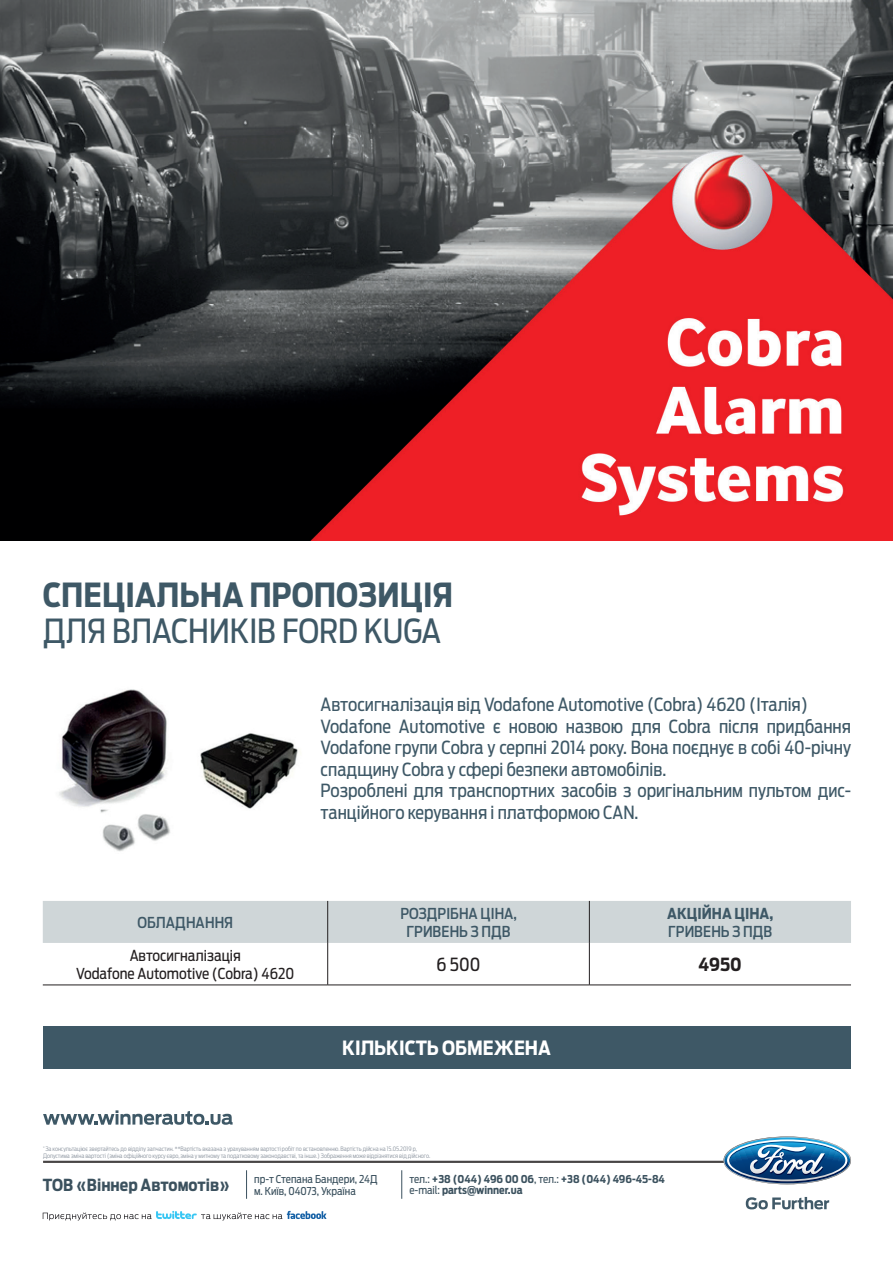
<style>
.page{position:relative;width:893px;height:1263px;background:#fff}
.page>*{position:absolute;margin:0;border:0;box-sizing:border-box;transform-origin:0 0}
.t1{font:700 33px "Ford Antenna Cond";color:#3e5866}
.t2{font:33px "Ford Antenna Cond";color:#3e5866}
.t3{font:700 19.5px "Ford Antenna Cond";color:#fff}
.t4{font:18px/21.6px "Ford Antenna Cond";color:#3e5866}
.t5{font:18px "Ford Antenna Cond";color:#231f20}
.t6{font:700 18px "Ford Antenna Cond";color:#231f20}
.t7{font:700 16.5px "Ford Antenna Cond";color:#3b515e}
.t8{font:500 15px/18px "Ford Antenna Cond";color:#3e5866;text-align:center}
.t9{font:15px/18px "Ford Antenna Cond";color:#231f20;text-align:center}
.t10{font:700 15px "Ford Antenna Cond";color:#3e5866}
.t11{font:700 10.8px/10.8px "Ford Antenna Cond";color:#3b515e}
.t12{font:10.8px/12px "Ford Antenna Cond";color:#3b515e}
.t13{font:300 6px/7.2px "Ford Antenna Cond";color:#8a939e}
.s1{font-weight:400}
</style>
<div class="page">
<img style="left:0;top:0;width:893px;height:540px">
<svg style="left:43px;top:1110px;width:190px;height:15px"></svg>
<svg style="left:43px;top:1211px;width:284px;height:9px"></svg>
<svg style="left:246px;top:1170px;width:1px;height:29px"></svg>
<svg style="left:401px;top:1170px;width:1px;height:29px"></svg>
<hr style="left:43px;top:1161px;width:807px;height:1px;background:#231f20">
<hr style="left:43px;top:1162px;width:807px;height:1px;background:#231f20">
<img style="left:723px;top:1136px;width:128px;height:48px">
<svg style="left:746px;top:1197px;width:83px;height:12px"></svg>
<div style="left:43px;top:1026px;width:807px;height:42px;background:#3e5866"></div>
<div style="left:43px;top:901px;width:808px;height:42px;background:#cfd6d8"></div>
<hr style="left:327px;top:901px;width:1px;height:42px;background:#231f20">
<hr style="left:589px;top:901px;width:1px;height:42px;background:#231f20">
<hr style="left:327px;top:943px;width:1px;height:42px;background:#231f20">
<hr style="left:589px;top:943px;width:1px;height:42px;background:#231f20">
<hr style="left:43px;top:985px;width:285px;height:1px;background:#231f20">
<hr style="left:328px;top:985px;width:261px;height:1px;background:#231f20">
<hr style="left:589px;top:985px;width:262px;height:1px;background:#231f20">
<img style="left:59px;top:689px;width:239px;height:163px">
<h1 class="t1" style="left:43px;top:565px;width:412px">СПЕЦІАЛЬНА ПРОПОЗИЦІЯ</h1>
<h1 class="t2" style="left:43px;top:603px;width:400px">ДЛЯ ВЛАСНИКІВ FORD KUGA</h1>
<p class="t4" style="left:321px;top:691px;width:532px">Автосигналізація від Vodafone Automotive (Cobra) 4620 (Італія)<br>Vodafone Automotive є новою назвою для Cobra після придбання Vodafone групи Cobra у серпні 2014 року. Вона поєднує в собі 40-річну спадщину Cobra у сфері безпеки автомобілів.<br>Розроблені для транспортних засобів з оригінальним пультом дис&shy;танційного керування і платформою CAN.</p>
<p class="t8" style="left:138px;top:911px;width:97px">ОБЛАДНАННЯ</p>
<p class="t8" style="left:400px;top:902px;width:118px">РОЗДРІБНА ЦІНА,<br>ГРИВЕНЬ З ПДВ</p>
<p class="t10" style="left:667px;top:900px;width:108px">АКЦІЙНА ЦІНА,</p>
<p class="t8" style="left:668px;top:920px;width:105px">ГРИВЕНЬ З ПДВ</p>
<p class="t9" style="left:76px;top:944px;width:220px">Автосигналізація<br>Vodafone Automotive (Cobra) 4620</p>
<p class="t5" style="left:437px;top:949px;width:45px">6 500</p>
<p class="t6" style="left:699px;top:948px;width:45px">4950</p>
<p class="t3" style="left:342px;top:1030px;width:210px">КІЛЬКІСТЬ ОБМЕЖЕНА</p>
<p class="t13" style="left:43px;top:1144px;width:389px"><sup>*</sup> За консультаціює звертайтесь до відділу запчастин. **Вартість вказана з урахуванням вартості робіт по встановленню. Вартість дійсна на 15.05.2019 р,<br>Допустима зміна вартості (зміна офіційного курсу євро, зміна у митному та податковому законодавстві, та інше.) Зображення може відрізнятися від дійсного.</p>
<p class="t7" style="left:43px;top:1170px;width:189px">ТОВ «Віннер Автомотів»</p>
<p class="t12" style="left:254px;top:1171px;width:125px">пр-т Степана Бандери, 24Д м. Київ, 04073, Україна</p>
<p class="t11" style="left:409px;top:1173px;width:257px"><span class="s1">тел.:</span> +38 (044) 496 00 06<span class="s1">, тел.:</span> +38 (044) 496-45-84 <span class="s1">e-mail:</span> parts@winner.ua</p>
</div>
